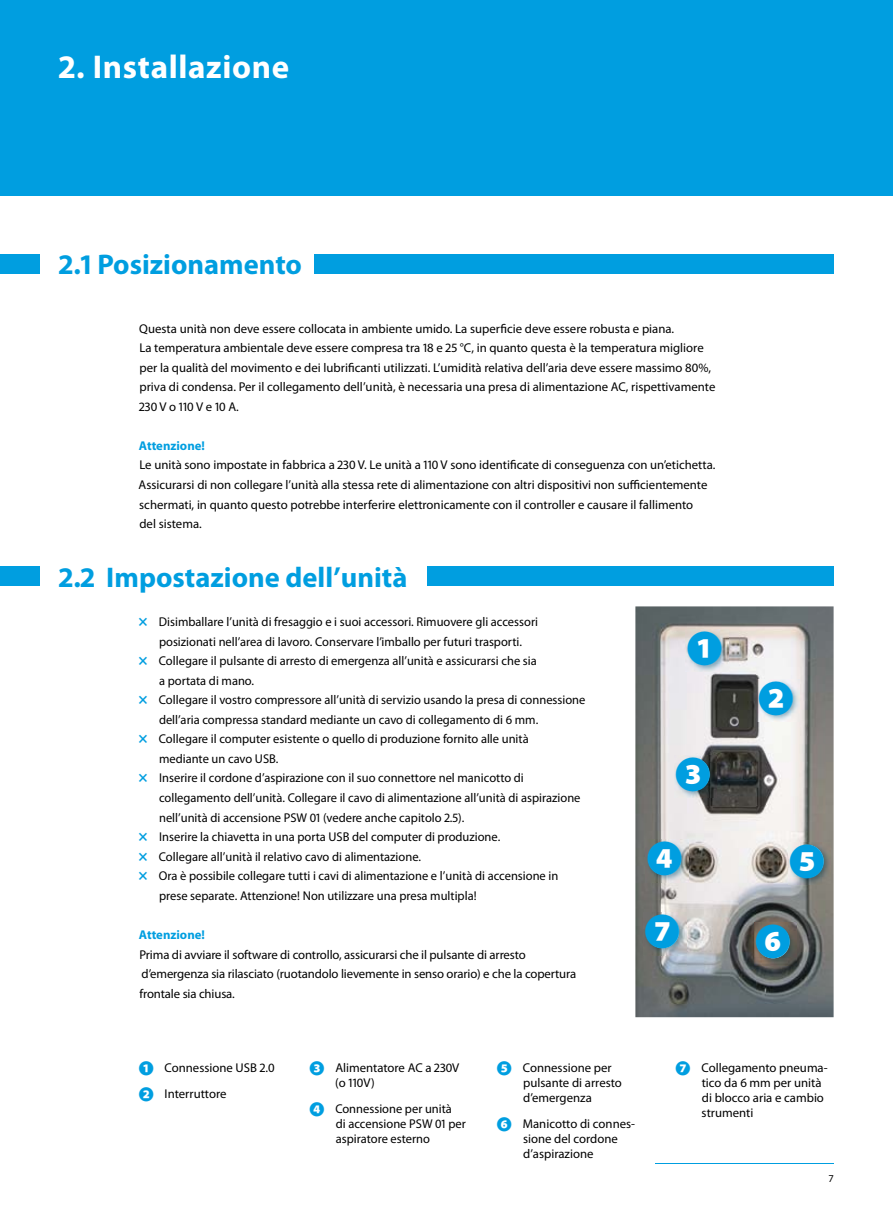
<style>
.page{position:relative;width:893px;height:1212px;background:#fff}
.page>*{position:absolute;margin:0;border:0;box-sizing:border-box;transform-origin:0 0}
.t1{font:800 35.7px "Koz Go Pro";color:#009ee0}
.t2{font:700 33px "Myriad Pro";letter-spacing:.02em;color:#fff}
.t3{font:700 28.5px "Myriad Pro";color:#009ee0}
.t4{font:12.75px/15px "Myriad Pro";color:#000}
.t5{font:700 12.75px "Myriad Pro";color:#009ee0}
.t6{font:10.5px "Myriad Pro";color:#000}
.s1{font-weight:700;font-size:15.75px;color:#009ee0}
.s2{font-family:"Koz Go Pro";font-weight:800;font-size:15px;color:#009ee0}
</style>
<div class="page">
<hr style="left:655px;top:1163px;width:179px;height:1px;background:#009ee0">
<div style="left:0;top:0;width:893px;height:196px;background:#009ee0"></div>
<div style="left:314px;top:254px;width:520px;height:20px;background:#009ee0"></div>
<div style="left:0;top:254px;width:40px;height:20px;background:#009ee0"></div>
<div style="left:427px;top:567px;width:407px;height:19px;background:#009ee0"></div>
<div style="left:0;top:567px;width:40px;height:19px;background:#009ee0"></div>
<img style="left:635px;top:606px;width:199px;height:411px">
<img style="left:686px;top:629px;width:42px;height:43px">
<div style="left:688px;top:632px;width:33px;height:33px;background:#fff;border-radius:50%"></div>
<img style="left:757px;top:679px;width:42px;height:42px">
<div style="left:760px;top:681px;width:32px;height:33px;background:#fff;border-radius:50%"></div>
<img style="left:674px;top:755px;width:43px;height:43px">
<div style="left:677px;top:758px;width:32px;height:33px;background:#fff;border-radius:50%"></div>
<img style="left:644px;top:913px;width:42px;height:42px">
<div style="left:646px;top:915px;width:33px;height:33px;background:#fff;border-radius:50%"></div>
<img style="left:646px;top:839px;width:42px;height:43px">
<div style="left:648px;top:842px;width:33px;height:33px;background:#fff;border-radius:50%"></div>
<img style="left:788px;top:842px;width:43px;height:43px">
<div style="left:791px;top:845px;width:32px;height:32px;background:#fff;border-radius:50%"></div>
<img style="left:754px;top:923px;width:43px;height:42px">
<div style="left:757px;top:925px;width:32px;height:33px;background:#fff;border-radius:50%"></div>
<h2 class="t2" style="left:59px;top:46px;width:232px">2. Installazione</h2>
<h3 class="t3" style="left:59px;top:246px;width:244px">2.1 Posizionamento</h3>
<p class="t4" style="left:139px;top:318px;width:578px;line-height:19.5px">Questa unità non deve essere collocata in ambiente umido . La superficie deve essere robusta e piana .<br>La temperatura ambientale deve essere compresa tra 18 e 25 °C, in quanto questa è la temperatura migliore per la qualità del movimento e dei lubrificanti utilizzati . L’umidità relativa dell’aria deve essere massimo 80%, priva di condensa . Per il collegamento dell’unità, è necessaria una presa di alimentazione AC, rispettivamente 230 V o 110 V e 10 A .</p>
<p class="t5" style="left:139px;top:437px;width:68px">Attenzione!</p>
<p class="t4" style="left:139px;top:455px;width:578px;line-height:19.5px">Le unità sono impostate in fabbrica a 230 V . Le unità a 110 V sono identificate di conseguenza con un’etichetta .<br>Assicurarsi di non collegare l’unità alla stessa rete di alimentazione con altri dispositivi non sufficientemente schermati, in quanto questo potrebbe interferire elettronicamente con il controller e causare il fallimento<br>del sistema .</p>
<h3 class="t3" style="left:59px;top:559px;width:350px">2.2 Impostazione dell’unità</h3>
<p class="t4" style="left:139px;top:614px;width:401px"><span class="s1">×</span> Disimballare l’unità di fresaggio e i suoi accessori . Rimuovere gli accessori</p>
<p class="t4" style="left:159px;top:633px;width:364px">posizionati nell’area di lavoro . Conservare l’imballo per futuri trasporti .</p>
<p class="t4" style="left:139px;top:653px;width:400px"><span class="s1">×</span> Collegare il pulsante di arresto di emergenza all’unità e assicurarsi che sia</p>
<p class="t4" style="left:159px;top:673px;width:97px">a portata di mano .</p>
<p class="t4" style="left:139px;top:692px;width:448px"><span class="s1">×</span> Collegare il vostro compressore all’unità di servizio usando la presa di connessione</p>
<p class="t4" style="left:159px;top:712px;width:381px">dell’aria compressa standard mediante un cavo di collegamento di 6 mm .</p>
<p class="t4" style="left:139px;top:731px;width:392px"><span class="s1">×</span> Collegare il computer esistente o quello di produzione fornito alle unità</p>
<p class="t4" style="left:159px;top:751px;width:121px">mediante un cavo USB .</p>
<p class="t4" style="left:139px;top:770px;width:387px"><span class="s1">×</span> Inserire il cordone d’aspirazione con il suo connettore nel manicotto di</p>
<p class="t4" style="left:159px;top:790px;width:423px">collegamento dell’unità . Collegare il cavo di alimentazione all’unità di aspirazione</p>
<p class="t4" style="left:159px;top:810px;width:307px">nell’unità di accensione PSW 01 (vedere anche capitolo 2 .5) .</p>
<p class="t4" style="left:139px;top:829px;width:363px"><span class="s1">×</span> Inserire la chiavetta in una porta USB del computer di produzione .</p>
<p class="t4" style="left:139px;top:849px;width:284px"><span class="s1">×</span> Collegare all’unità il relativo cavo di alimentazione .</p>
<p class="t4" style="left:139px;top:868px;width:421px"><span class="s1">×</span> Ora è possibile collegare tutti i cavi di alimentazione e l’unità di accensione in</p>
<p class="t4" style="left:159px;top:888px;width:319px">prese separate . Attenzione! Non utilizzare una presa multipla!</p>
<p class="t5" style="left:139px;top:926px;width:68px">Attenzione!</p>
<p class="t4" style="left:139px;top:944px;width:438px;line-height:19.5px">Prima di avviare il software di controllo, assicurarsi che il pulsante di arresto d’emergenza sia rilasciato (ruotandolo lievemente in senso orario) e che la copertura frontale sia chiusa .</p>
<h1 class="t1" style="left:687px;top:626px;width:37px">❶</h1>
<h1 class="t1" style="left:758px;top:675px;width:37px">❷</h1>
<h1 class="t1" style="left:675px;top:751px;width:37px">❸</h1>
<h1 class="t1" style="left:647px;top:836px;width:37px">❹</h1>
<h1 class="t1" style="left:789px;top:838px;width:37px">❺</h1>
<h1 class="t1" style="left:645px;top:909px;width:37px">❼</h1>
<h1 class="t1" style="left:755px;top:919px;width:37px">❻</h1>
<p class="t4" style="left:139px;top:1055px;width:137px;line-height:25.5px"><span class="s2">❶</span> Connessione USB 2 .0<br><span class="s2">❷</span> Interruttore</p>
<p class="t4" style="left:335px;top:1060px;width:126px;text-indent:-26px"><span class="s2">❸</span> Alimentatore AC a 230V (o 110V)</p>
<p class="t4" style="left:336px;top:1100px;width:132px;text-indent:-26px"><span class="s2">❹</span> Connessione per unità<br>di accensione PSW 01 per aspiratore esterno</p>
<p class="t4" style="left:523px;top:1060px;width:100px;text-indent:-26px"><span class="s2">❺</span> Connessione per pulsante di arresto d’emergenza</p>
<p class="t4" style="left:523px;top:1115px;width:114px;text-indent:-26px"><span class="s2">❻</span> Manicotto di connes&shy;sione del cordone d’aspirazione</p>
<p class="t4" style="left:702px;top:1060px;width:128px;text-indent:-26px"><span class="s2">❼</span> Collegamento pneuma&shy;tico da 6 mm per unità di blocco aria e cambio strumenti</p>
<p class="t6" style="left:828px;top:1171px;width:7px">7</p>
</div>
